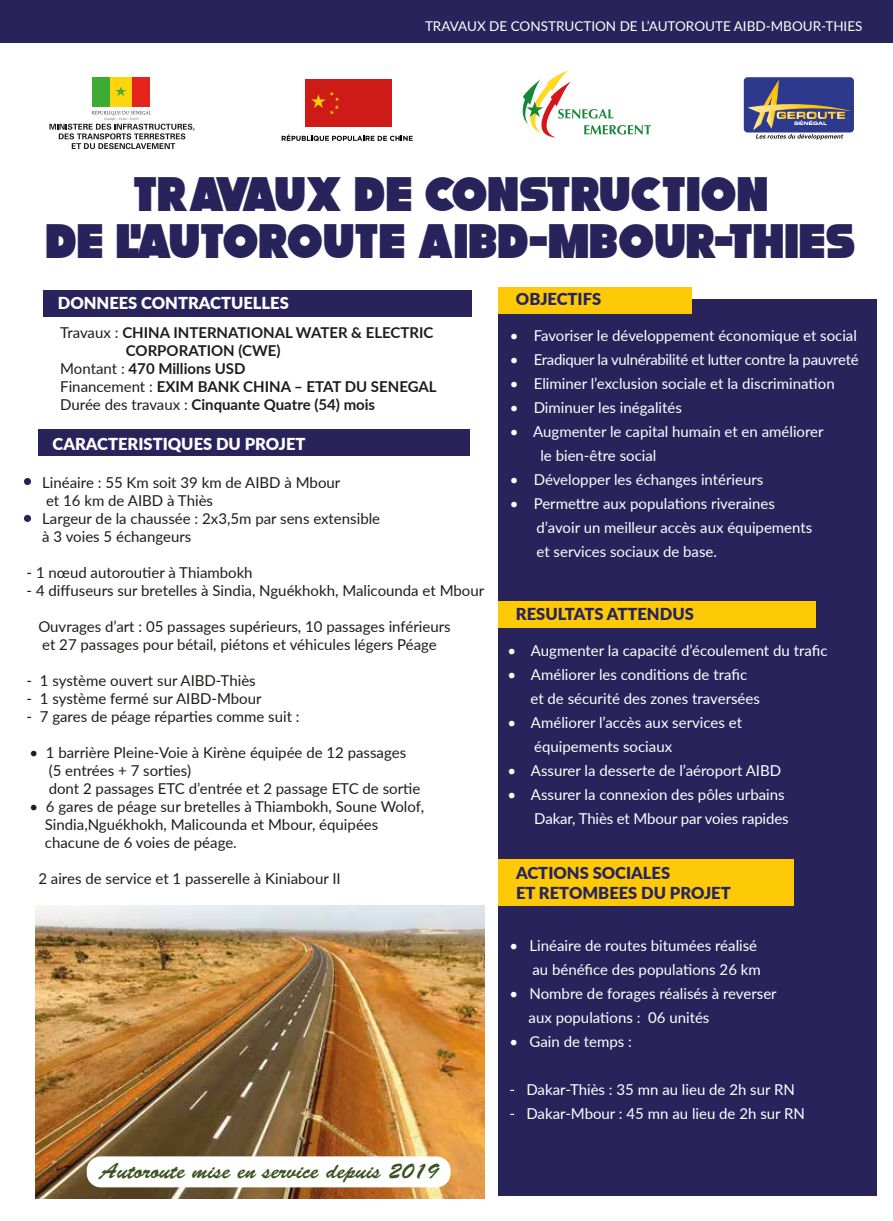
<style>
.page{position:relative;width:893px;height:1221px;background:#fff}
.page>*{position:absolute;margin:0;border:0;box-sizing:border-box;transform-origin:0 0}
.t1{font:49.5px/46.5px "Fatcat";color:#29235c;text-align:center}
.t2{font:22.2px "Brush Script Std";color:#3a5322}
.t3{font:900 16.5px/19.8px "Lato";color:#29235c}
.t4{font:900 16.5px "Lato";color:#fff}
.t5{font:15px/24px "Lato";color:#fff}
.t6{font:15px/18px "Lato";color:#1d1d1b}
.t7{font:700 15px "Lato";color:#1d1d1b}
.t8{font:15px "Lato";letter-spacing:-.02em;color:#fff}
.t9{font:13.5px "Lato";color:#fff}
.s1{font-weight:400}
</style>
<div class="page">
<div style="left:498px;top:299px;width:378px;height:896px;background:#29235c"></div>
<div style="left:44px;top:290px;width:428px;height:26px;background:#29235c"></div>
<div style="left:498px;top:287px;width:193px;height:26px;background:#feca08"></div>
<div style="left:744px;top:77px;width:110px;height:55px;background:#2c398d;border-radius:4px"></div>
<svg style="left:748px;top:80px;width:103px;height:60px"></svg>
<svg style="left:49px;top:110px;width:146px;height:39px"></svg>
<div style="left:109px;top:77px;width:24px;height:30px;background:#ffd60d"></div>
<div style="left:132px;top:77px;width:17px;height:30px;background:#e5251d"></div>
<div style="left:92px;top:77px;width:17px;height:30px;background:#3eab35"></div>
<svg style="left:115px;top:86px;width:11px;height:10px"></svg>
<svg style="left:522px;top:70px;width:129px;height:67px"></svg>
<div style="left:498px;top:600px;width:317px;height:27px;background:#feca08"></div>
<div style="left:499px;top:859px;width:295px;height:46px;background:#feca08"></div>
<div style="left:38px;top:429px;width:432px;height:26px;background:#29235c"></div>
<svg style="left:282px;top:134px;width:131px;height:7px"></svg>
<div style="left:305px;top:79px;width:86px;height:48px;background:#cf1b17"></div>
<svg style="left:311px;top:92px;width:28px;height:23px"></svg>
<div style="left:24px;top:478px;width:7px;height:7px;background:#29235c;border-radius:50%"></div>
<div style="left:24px;top:515px;width:7px;height:7px;background:#29235c;border-radius:50%"></div>
<img style="left:35px;top:905px;width:449px;height:293px">
<div style="left:87px;top:1156px;width:363px;height:31px;background:#fff;border-radius:14px"></div>
<div style="left:0;top:0;width:893px;height:43px;background:#29235c"></div>
<p class="t9" style="left:425px;top:16px;width:439px">TRAVAUX DE CONSTRUCTION DE L’AUTOROUTE AIBD-MBOUR-THIES</p>
<h1 class="t1" style="left:46px;top:168px;width:812px">TRAVAUX DE CONSTRUCTION<br>DE L’AUTOROUTE AIBD-MBOUR-THIES</h1>
<p class="t4" style="left:58px;top:290px;width:233px">DONNEES CONTRACTUELLES</p>
<p class="t3" style="left:516px;top:288px;width:87px">OBJECTIFS</p>
<p class="t7" style="left:60px;top:321px;width:375px"><span class="s1">Travaux :</span> CHINA INTERNATIONAL WATER &amp; ELECTRIC</p>
<p class="t7" style="left:126px;top:339px;width:156px">CORPORATION (CWE)</p>
<p class="t7" style="left:60px;top:357px;width:187px"><span class="s1">Montant :</span> 470 Millions USD</p>
<p class="t7" style="left:60px;top:375px;width:378px"><span class="s1">Financement :</span> EXIM BANK CHINA – ETAT DU SENEGAL</p>
<p class="t7" style="left:60px;top:393px;width:316px"><span class="s1">Durée des travaux :</span> Cinquante Quatre (54) mois</p>
<p class="t4" style="left:53px;top:431px;width:255px">CARACTERISTIQUES DU PROJET</p>
<p class="t6" style="left:42px;top:473px;width:339px">Linéaire : 55 Km soit 39 km de AIBD à Mbour<br>et 16 km de AIBD à Thiès<br>Largeur de la chaussée : 2x3,5m par sens extensible à 3 voies 5 échangeurs</p>
<p class="t6" style="left:27px;top:563px;width:228px">- 1 nœud autoroutier à Thiambokh</p>
<p class="t6" style="left:27px;top:581px;width:459px">- 4 diffuseurs sur bretelles à Sindia, Nguékhokh, Malicounda et Mbour</p>
<p class="t6" style="left:38px;top:617px;width:414px">Ouvrages d’art : 05 passages supérieurs, 10 passages inférieurs et 27 passages pour bétail, piétons et véhicules légers Péage</p>
<p class="t6" style="left:27px;top:671px;width:231px">- 1 système ouvert sur AIBD-Thiès</p>
<p class="t6" style="left:27px;top:689px;width:236px">- 1 système fermé sur AIBD-Mbour</p>
<p class="t6" style="left:27px;top:707px;width:275px">- 7 gares de péage réparties comme suit :</p>
<p class="t6" style="left:49px;top:743px;width:373px;text-indent:-19px">• 1 barrière Pleine-Voie à Kirène équipée de 12 passages (5 entrées + 7 sorties)<br>dont 2 passages ETC d’entrée et 2 passage ETC de sortie</p>
<p class="t6" style="left:45px;top:797px;width:381px;text-indent:-15px">• 6 gares de péage sur bretelles à Thiambokh, Soune Wolof,<br>Sindia,Nguékhokh, Malicounda et Mbour, équipées chacune de 6 voies de péage.</p>
<p class="t6" style="left:38px;top:869px;width:304px">2 aires de service et 1 passerelle à Kiniabour II</p>
<h2 class="t2" style="left:100px;top:1158px;width:340px">Autoroute mise en service depuis 2019</h2>
<p class="t5" style="left:510px;top:322px;width:349px">• Favoriser le développement économique et social</p>
<p class="t8" style="left:510px;top:348px;width:350px">• Eradiquer la vulnérabilité et lutter contre la pauvreté</p>
<p class="t5" style="left:510px;top:370px;width:327px">• Eliminer l’exclusion sociale et la discrimination</p>
<p class="t5" style="left:510px;top:394px;width:174px">• Diminuer les inégalités</p>
<p class="t5" style="left:540px;top:418px;width:285px;text-indent:-31px">• Augmenter le capital humain et en améliorer le bien-être social</p>
<p class="t5" style="left:510px;top:466px;width:255px">• Développer les échanges intérieurs</p>
<p class="t5" style="left:537px;top:490px;width:277px;text-indent:-27px">• Permettre aux populations riveraines d’avoir un meilleur accès aux équipements et services sociaux de base.</p>
<p class="t3" style="left:516px;top:603px;width:179px">RESULTATS ATTENDUS</p>
<p class="t5" style="left:507px;top:637px;width:322px">• Augmenter la capacité d’écoulement du trafic</p>
<p class="t5" style="left:530px;top:661px;width:231px;text-indent:-23px">• Améliorer les conditions de trafic et de sécurité des zones traversées</p>
<p class="t5" style="left:534px;top:709px;width:209px;text-indent:-27px">• Améliorer l’accès aux services et équipements sociaux</p>
<p class="t5" style="left:507px;top:757px;width:275px">• Assurer la desserte de l’aéroport AIBD</p>
<p class="t5" style="left:507px;top:781px;width:283px;text-align:right">• Assurer la connexion des pôles urbains<br>Dakar, Thiès et Mbour par voies rapides</p>
<p class="t3" style="left:516px;top:862px;width:216px">ACTIONS SOCIALES<br>ET RETOMBEES DU PROJET</p>
<p class="t5" style="left:509px;top:932px;width:253px;text-align:right">• Linéaire de routes bitumées réalisé au bénéfice des populations 26 km</p>
<p class="t5" style="left:529px;top:980px;width:250px;text-indent:-19px">• Nombre de forages réalisés à reverser aux populations : 06 unités</p>
<p class="t5" style="left:509px;top:1028px;width:124px">• Gain de temps :</p>
<p class="t5" style="left:509px;top:1076px;width:287px">- Dakar-Thiès : 35 mn au lieu de 2h sur RN</p>
<p class="t5" style="left:509px;top:1100px;width:297px">- Dakar-Mbour : 45 mn au lieu de 2h sur RN</p>
</div>
